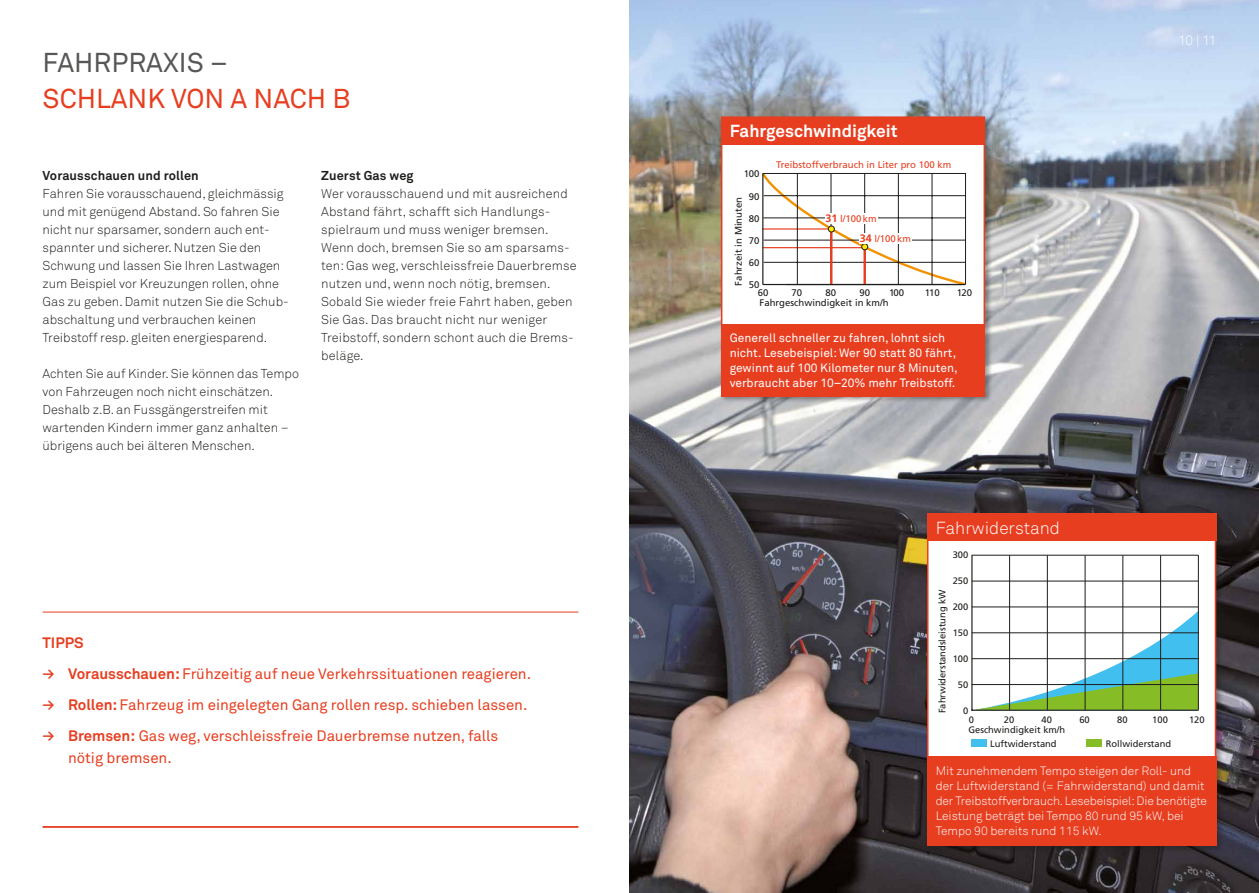
<style>
.page{position:relative;width:1259px;height:893px;background:#fff}
.page>*{position:absolute;margin:0;border:0;box-sizing:border-box;transform-origin:0 0}
.t1{font:27px "Akkurat";color:#e73e20}
.t2{font:27px "Akkurat";color:#575756}
.t3{font:700 17.25px "Akkurat";color:#fff}
.t4{font:300 17.25px "Akkurat";color:#fff}
.t5{font:15px/31px "Akkurat";color:#e73e20}
.t6{font:300 13.5px "Akkurat";color:#fff}
.t7{font:300 12.75px/18px "Akkurat";color:#1d1d1b}
.t8{font:700 12.75px "Akkurat";letter-spacing:.01em;color:#1d1d1b}
.t9{font:300 12px/15px "Akkurat";color:#fff}
.t10{font:12px/15px "Akkurat";color:#fff}
.t11{font:9.6px "Frutiger";color:#1d1d1b}
.t12{font:9.6px "Frutiger";color:#e73e20}
.t13{font:9.3px "Frutiger";color:#1d1d1b}
.s1{font-weight:700}
.s2{font-weight:700;font-size:10.8px}
</style>
<div class="page">
<img style="left:629px;top:0;width:630px;height:893px">
<hr style="left:43px;top:612px;width:535px;height:1px;background:#e73e20">
<div style="left:719px;top:115px;width:273px;height:289px;background:#1d1d1b;opacity:.4"></div>
<div style="left:721px;top:124px;width:264px;height:240px;background:#fff"></div>
<div style="left:721px;top:117px;width:264px;height:27px;background:#e73e20"></div>
<div style="left:721px;top:116px;width:264px;height:268px;border:2px solid #e73e20"></div>
<svg style="left:762px;top:173px;width:204px;height:113px"></svg>
<div style="left:828px;top:226px;width:7px;height:6px;border:1px solid #1d1d1b;border-radius:50%"></div>
<div style="left:825px;top:213px;width:53px;height:11px;background:#fff"></div>
<div style="left:859px;top:233px;width:53px;height:10px;background:#fff"></div>
<div style="left:721px;top:324px;width:264px;height:72px;background:#e73e20"></div>
<hr style="left:43px;top:826px;width:535px;height:2px;background:#e73e20">
<div style="left:925px;top:511px;width:298px;height:343px;background:#1d1d1b;opacity:.4"></div>
<div style="left:927px;top:521px;width:288px;height:242px;background:#fff"></div>
<div style="left:927px;top:513px;width:289px;height:28px;background:#e73e20"></div>
<div style="left:927px;top:513px;width:289px;height:255px;border:2px solid #e73e20"></div>
<div style="left:927px;top:757px;width:289px;height:89px;background:#e73e20"></div>
<svg style="left:974px;top:611px;width:224px;height:99px"></svg>
<hr style="left:1009px;top:555px;width:1px;height:155px;background:#1d1d1b">
<hr style="left:1047px;top:555px;width:1px;height:155px;background:#1d1d1b">
<hr style="left:1084px;top:555px;width:1px;height:155px;background:#1d1d1b">
<hr style="left:1122px;top:555px;width:1px;height:155px;background:#1d1d1b">
<hr style="left:1160px;top:555px;width:1px;height:155px;background:#1d1d1b">
<hr style="left:1198px;top:555px;width:1px;height:155px;background:#1d1d1b">
<hr style="left:971px;top:555px;width:1px;height:155px;background:#1d1d1b">
<hr style="left:971px;top:710px;width:227px;height:1px;background:#1d1d1b">
<hr style="left:971px;top:555px;width:227px;height:1px;background:#1d1d1b">
<hr style="left:971px;top:581px;width:227px;height:1px;background:#1d1d1b">
<hr style="left:971px;top:607px;width:227px;height:1px;background:#1d1d1b">
<hr style="left:971px;top:633px;width:227px;height:1px;background:#1d1d1b">
<hr style="left:971px;top:658px;width:227px;height:1px;background:#1d1d1b">
<hr style="left:971px;top:684px;width:227px;height:1px;background:#1d1d1b">
<div style="left:971px;top:739px;width:15px;height:8px;background:#41c0f0"></div>
<div style="left:1086px;top:739px;width:15px;height:8px;background:#86bc25"></div>
<h1 class="t2" style="left:43px;top:47px;width:187px">FAHRPRAXIS –</h1>
<h1 class="t1" style="left:43px;top:83px;width:309px">SCHLANK VON A NACH B</h1>
<p class="t8" style="left:43px;top:167px;width:158px">Vorausschauen und rollen</p>
<p class="t7" style="left:43px;top:185px;width:248px">Fahren Sie vorausschauend, gleichmässig und mit genügend Abstand. So fahren Sie nicht nur sparsamer, sondern auch ent&shy;spannter und sicherer. Nutzen Sie den Schwung und lassen Sie Ihren Lastwagen zum Beispiel vor Kreuzungen rollen, ohne Gas zu geben. Damit nutzen Sie die Schub&shy;abschaltung und verbrauchen keinen Treibstoff resp. gleiten energiesparend.</p>
<p class="t7" style="left:43px;top:365px;width:258px">Achten Sie auf Kinder. Sie können das Tempo von Fahrzeugen noch nicht einschätzen.<br>Deshalb z.B. an Fussgängerstreifen mit wartenden Kindern immer ganz anhalten – übrigens auch bei älteren Menschen.</p>
<p class="t8" style="left:321px;top:168px;width:94px">Zuerst Gas weg</p>
<p class="t7" style="left:321px;top:185px;width:257px">Wer vorausschauend und mit ausreichend Abstand fährt, schafft sich Handlungs&shy;spielraum und muss weniger bremsen.<br>Wenn doch, bremsen Sie so am sparsams&shy;ten: Gas weg, verschleissfreie Dauerbremse nutzen und, wenn noch nötig, bremsen.<br>Sobald Sie wieder freie Fahrt haben, geben Sie Gas. Das braucht nicht nur weniger Treibstoff, sondern schont auch die Brems&shy;beläge.</p>
<p class="t5" style="left:43px;top:627px;width:490px"><span class="s1">TIPPS<br>≥ Vorausschauen:</span> Frühzeitig auf neue Verkehrssituationen reagieren. <span class="s1">≥ Rollen:</span> Fahrzeug im eingelegten Gang rollen resp. schieben lassen. <span class="s1">≥ Bremsen:</span> Gas weg, verschleissfreie Dauerbremse nutzen, falls</p>
<p class="t5" style="left:68px;top:743px;width:105px">nötig bremsen.</p>
<h2 class="t3" style="left:729px;top:120px;width:170px">Fahrgeschwindigkeit</h2>
<p class="t11" style="left:744px;top:168px;width:17px">100</p>
<p class="t12" style="left:776px;top:159px;width:177px">Treibstoffverbrauch in Liter pro 100 km</p>
<p class="t11" style="left:749px;top:191px;width:12px">90</p>
<p class="t11" style="left:733px;top:286px;width:90px;rotate:-90deg">Fahrzeit in Minuten</p>
<p class="t12" style="left:825px;top:213px;width:53px"><span class="s2">31</span> l/100 km</p>
<p class="t11" style="left:749px;top:213px;width:12px">80</p>
<p class="t12" style="left:860px;top:233px;width:53px"><span class="s2">34</span> l/100 km</p>
<p class="t11" style="left:749px;top:235px;width:12px">70</p>
<p class="t11" style="left:749px;top:257px;width:12px">60</p>
<p class="t11" style="left:749px;top:279px;width:12px">50</p>
<p class="t11" style="left:758px;top:287px;width:12px">60</p>
<p class="t11" style="left:791px;top:287px;width:12px">70</p>
<p class="t11" style="left:825px;top:287px;width:12px">80</p>
<p class="t11" style="left:859px;top:287px;width:12px">90</p>
<p class="t11" style="left:889px;top:287px;width:17px">100</p>
<p class="t11" style="left:925px;top:287px;width:16px">110</p>
<p class="t11" style="left:956px;top:287px;width:17px">120</p>
<p class="t11" style="left:759px;top:297px;width:131px">Fahrgeschwindigkeit in km/h</p>
<p class="t10" style="left:729px;top:331px;width:229px">Generell schneller zu fahren, lohnt sich nicht. Lesebeispiel: Wer 90 statt 80 fährt, gewinnt auf 100 Kilometer nur 8 Minuten, verbraucht aber 10–20% mehr Treibstoff.</p>
<h2 class="t4" style="left:935px;top:517px;width:126px">Fahrwiderstand</h2>
<p class="t13" style="left:952px;top:550px;width:17px">300</p>
<p class="t13" style="left:952px;top:576px;width:17px">250</p>
<p class="t13" style="left:952px;top:601px;width:17px">200</p>
<p class="t13" style="left:952px;top:627px;width:17px">150</p>
<p class="t13" style="left:952px;top:653px;width:17px">100</p>
<p class="t13" style="left:958px;top:679px;width:12px">50</p>
<p class="t13" style="left:963px;top:705px;width:7px">0</p>
<p class="t13" style="left:936px;top:713px;width:125px;rotate:-90deg">Fahrwiderstandsleistung kW</p>
<p class="t6" style="left:1178px;top:32px;width:39px">10 | 11</p>
<p class="t13" style="left:968px;top:714px;width:7px">0</p>
<p class="t13" style="left:1004px;top:714px;width:12px">20</p>
<p class="t13" style="left:1041px;top:714px;width:12px">40</p>
<p class="t13" style="left:1079px;top:714px;width:12px">60</p>
<p class="t13" style="left:1117px;top:714px;width:12px">80</p>
<p class="t13" style="left:1152px;top:714px;width:17px">100</p>
<p class="t13" style="left:1189px;top:714px;width:17px">120</p>
<p class="t13" style="left:968px;top:724px;width:98px">Geschwindigkeit km/h</p>
<p class="t13" style="left:990px;top:738px;width:68px">Luftwiderstand</p>
<p class="t13" style="left:1105px;top:738px;width:67px">Rollwiderstand</p>
<p class="t9" style="left:935px;top:763px;width:273px">Mit zunehmendem Tempo steigen der Roll- und der Luftwiderstand (= Fahrwiderstand) und damit der Treibstoffverbrauch. Lesebeispiel: Die benötigte Leistung beträgt bei Tempo 80 rund 95 kW, bei Tempo 90 bereits rund 115 kW.</p>
</div>
